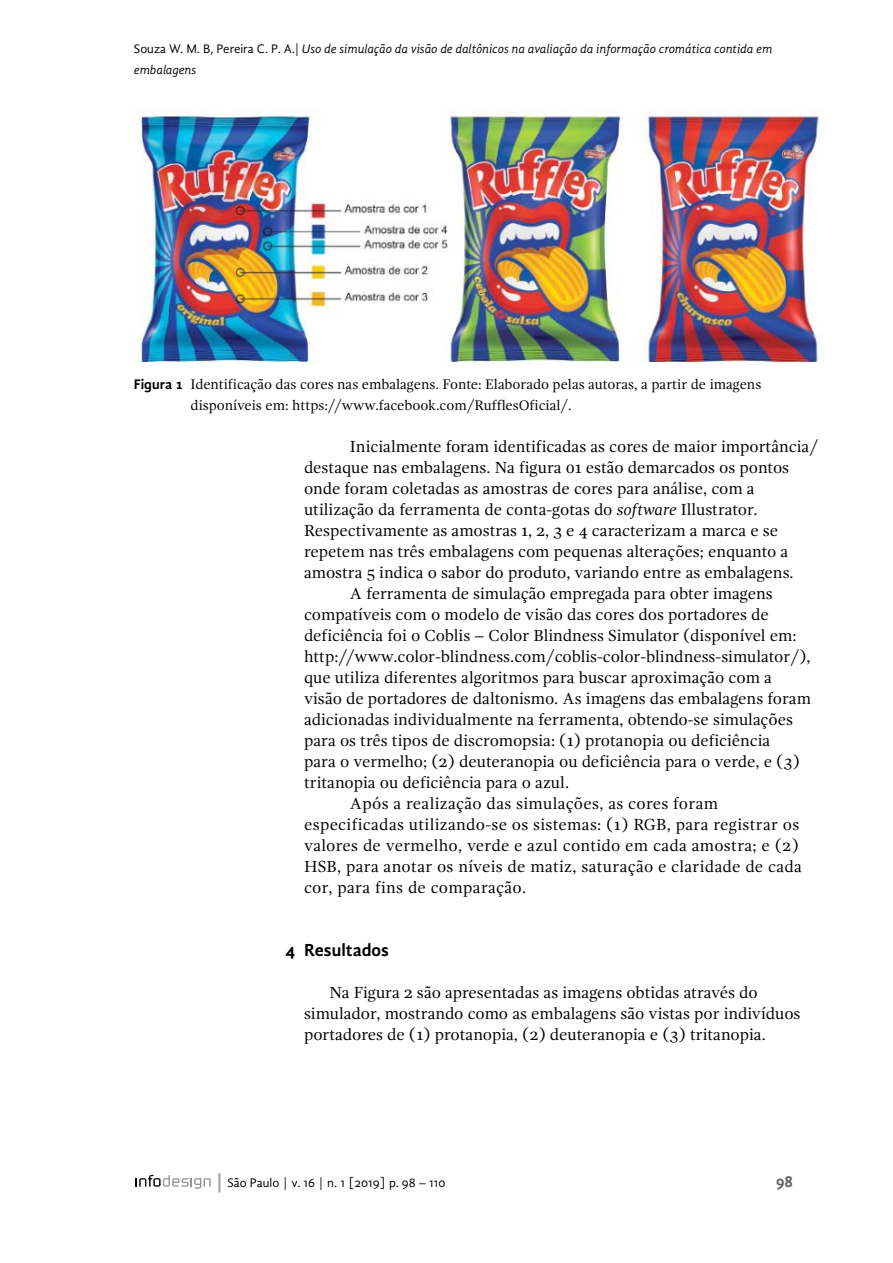
<style>
.page{position:relative;width:893px;height:1263px;background:#fff}
.page>*{position:absolute;margin:0;border:0;box-sizing:border-box;transform-origin:0 0}
.t1{font:700 18px "Gandhi Sans";color:#000}
.t2{font:16.5px/21px "Gandhi Serif";color:#000}
.t3{font:16.5px "Gandhi Serif";letter-spacing:.02em;color:#000}
.t4{font:700 16.5px "Gandhi Sans";color:#636466}
.t5{font:14.25px/21px "Gandhi Serif";color:#000}
.t6{font:italic 12.75px/21px "Gandhi Sans";letter-spacing:-.01em;color:#000}
.t7{font:12.75px "Gandhi Sans";color:#000}
.s1{font-style:normal}
.s2{font-family:"Gandhi Sans";font-weight:700}
.s3{font-style:italic}
.s4{font-size:19.2px;color:#a7a9ac}
</style>
<div class="page">
<svg style="left:136px;top:1175px;width:75px;height:13px"></svg>
<img style="left:140px;top:111px;width:680px;height:253px">
<p class="t6" style="left:134px;top:38px;width:640px"><span class="s1">Souza W. M. B, Pereira C. P. A.|</span> Uso de simulação da visão de daltônicos na avaliação da informação cromática contida em embalagens</p>
<p class="t5" style="left:190px;top:373px;width:572px;text-indent:-57px"><span class="s2">Figura 1</span> Identificação das cores nas embalagens. Fonte: Elaborado pelas autoras, a partir de imagens disponíveis em: https://www.facebook.com/RufflesOficial/.</p>
<p class="t2" style="left:350px;top:436px;width:470px">Inicialmente foram identificadas as cores de maior importância/</p>
<p class="t2" style="left:304px;top:457px;width:487px">destaque nas embalagens. Na figura 01 estão demarcados os pontos</p>
<p class="t2" style="left:304px;top:478px;width:452px">onde foram coletadas as amostras de cores para análise, com a</p>
<p class="t2" style="left:304px;top:499px;width:455px">utilização da ferramenta de conta-gotas do <span class="s3">software</span> Illustrator.</p>
<p class="t2" style="left:304px;top:520px;width:476px">Respectivamente as amostras 1, 2, 3 e 4 caracterizam a marca e se</p>
<p class="t2" style="left:304px;top:541px;width:486px">repetem nas três embalagens com pequenas alterações; enquanto a</p>
<p class="t2" style="left:304px;top:562px;width:491px">amostra 5 indica o sabor do produto, variando entre as embalagens.</p>
<p class="t2" style="left:350px;top:583px;width:424px">A ferramenta de simulação empregada para obter imagens</p>
<p class="t2" style="left:304px;top:604px;width:466px">compatíveis com o modelo de visão das cores dos portadores de</p>
<p class="t2" style="left:304px;top:625px;width:494px">deficiência foi o Coblis – Color Blindness Simulator (disponível em:</p>
<p class="t2" style="left:304px;top:646px;width:508px">http://www.color-blindness.com/coblis-color-blindness-simulator/),</p>
<p class="t2" style="left:304px;top:667px;width:469px">que utiliza diferentes algoritmos para buscar aproximação com a</p>
<p class="t2" style="left:304px;top:688px;width:508px">visão de portadores de daltonismo. As imagens das embalagens foram</p>
<p class="t2" style="left:304px;top:709px;width:491px">adicionadas individualmente na ferramenta, obtendo-se simulações</p>
<p class="t2" style="left:304px;top:730px;width:468px">para os três tipos de discromopsia: (1) protanopia ou deficiência</p>
<p class="t2" style="left:304px;top:751px;width:497px">para o vermelho; (2) deuteranopia ou deficiência para o verde, e (3)</p>
<p class="t2" style="left:304px;top:772px;width:267px">tritanopia ou deficiência para o azul.</p>
<p class="t3" style="left:350px;top:794px;width:370px">Após a realização das simulações, as cores foram</p>
<p class="t3" style="left:304px;top:815px;width:497px">especificadas utilizando-se os sistemas: (1) RGB, para registrar os</p>
<p class="t2" style="left:304px;top:835px;width:496px">valores de vermelho, verde e azul contido em cada amostra; e (2)</p>
<p class="t3" style="left:304px;top:857px;width:499px">HSB, para anotar os níveis de matiz, saturação e claridade de cada</p>
<p class="t3" style="left:304px;top:878px;width:224px">cor, para fins de comparação.</p>
<p class="t1" style="left:286px;top:939px;width:105px">4 Resultados</p>
<p class="t2" style="left:304px;top:982px;width:498px;text-indent:26px">Na Figura 2 são apresentadas as imagens obtidas através do simulador, mostrando como as embalagens são vistas por indivíduos portadores de (1) protanopia, (2) deuteranopia e (3) tritanopia.</p>
<p class="t7" style="left:214px;top:1175px;width:233px"><span class="s4">|</span>São Paulo | v. 16 | n. 1 [2019] p. 98 – 110</p>
<p class="t4" style="left:776px;top:1171px;width:19px">98</p>
</div>
